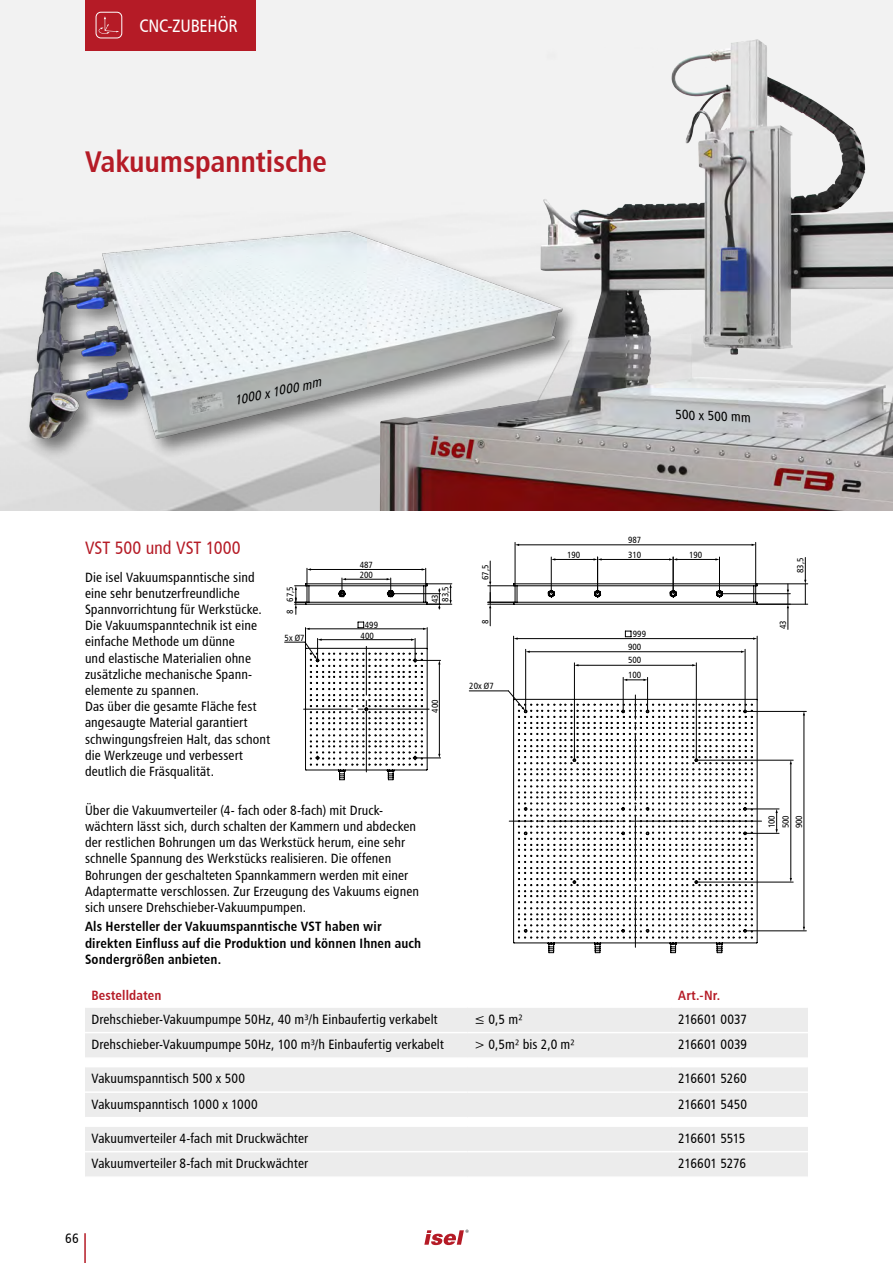
<style>
.page{position:relative;width:893px;height:1263px;background:#fff}
.page>*{position:absolute;margin:0;border:0;box-sizing:border-box;transform-origin:0 0}
.t1{font:30px "Humanist 777 BT Bold Condensed B";letter-spacing:-.005em;color:#b51b26}
.t2{font:18px "Humanist 777 BT Roman Condensed B";letter-spacing:-.005em;color:#b51b26}
.t3{font:18px "Humanist 777 BT Roman Condensed B";letter-spacing:-.005em;color:#fff}
.t4{font:13.5px/16.2px "Humanist 777 BT Roman Condensed B";letter-spacing:.005em;color:#000}
.t5{font:13.5px/16.2px "Humanist 777 BT Bold Condensed B";letter-spacing:.01em;color:#000}
.t6{font:13.5px "Humanist 777 BT Bold Condensed B";letter-spacing:.01em;color:#b51b26}
.t7{font:italic 13.5px "Humanist 777 BT Roman Condensed B";color:#000}
.t8{font:13.5px "Humanist 777 BT Roman Condensed B";letter-spacing:-.015em;color:#000}
.t9{font:13.5px "Humanist 777 BT Roman Condensed B";letter-spacing:-.025em;color:#000}
.t10{font:13.5px "Humanist 777 BT Roman Condensed B";letter-spacing:-.02em;color:#000}
.t11{font:9px/13.2px "Humanist 777 BT Roman Condensed B";color:#000;text-align:center}
</style>
<div class="page">
<div style="left:0;top:0;width:893px;height:510px;background:#f2f2f2"></div>
<div style="left:85px;top:0;width:170px;height:51px;background:#b51b26"></div>
<hr style="left:84px;top:1233px;width:2px;height:30px;background:#b51b26">
<div style="left:96px;top:12px;width:26px;height:26px;border:1px solid #fff;border-radius:5px"></div>
<svg style="left:99px;top:16px;width:20px;height:18px"></svg>
<svg style="left:424px;top:1229px;width:45px;height:16px"></svg>
<img style="left:371px;top:19px;width:521px;height:491px">
<img style="left:0;top:106px;width:572px;height:404px">
<hr style="left:719px;top:557px;width:1px;height:36px;background:#000">
<hr style="left:469px;top:691px;width:39px;height:1px;background:#000">
<svg style="left:624px;top:679px;width:23px;height:2px"></svg>
<hr style="left:647px;top:677px;width:1px;height:34px;background:#000">
<hr style="left:623px;top:677px;width:1px;height:34px;background:#000">
<hr style="left:578px;top:665px;width:115px;height:1px;background:#000">
<hr style="left:696px;top:663px;width:1px;height:97px;background:#000">
<hr style="left:574px;top:663px;width:1px;height:97px;background:#000">
<hr style="left:529px;top:651px;width:213px;height:1px;background:#000">
<hr style="left:745px;top:649px;width:1px;height:62px;background:#000">
<hr style="left:525px;top:649px;width:1px;height:62px;background:#000">
<hr style="left:513px;top:636px;width:1px;height:64px;background:#000">
<hr style="left:757px;top:636px;width:1px;height:64px;background:#000">
<svg style="left:787px;top:585px;width:2px;height:44px"></svg>
<hr style="left:720px;top:593px;width:70px;height:1px;background:#000">
<svg style="left:804px;top:557px;width:2px;height:47px"></svg>
<hr style="left:757px;top:604px;width:51px;height:1px;background:#000">
<hr style="left:757px;top:584px;width:51px;height:1px;background:#000">
<svg style="left:776px;top:810px;width:2px;height:23px"></svg>
<hr style="left:745px;top:833px;width:34px;height:1px;background:#000">
<hr style="left:745px;top:809px;width:34px;height:1px;background:#000">
<hr style="left:790px;top:763px;width:1px;height:116px;background:#000">
<hr style="left:697px;top:882px;width:96px;height:1px;background:#000">
<hr style="left:697px;top:760px;width:96px;height:1px;background:#000">
<hr style="left:804px;top:715px;width:1px;height:212px;background:#000">
<hr style="left:745px;top:930px;width:61px;height:1px;background:#000">
<hr style="left:745px;top:711px;width:61px;height:1px;background:#000">
<hr style="left:551px;top:557px;width:1px;height:36px;background:#000">
<hr style="left:673px;top:557px;width:1px;height:36px;background:#000">
<hr style="left:597px;top:557px;width:1px;height:36px;background:#000">
<hr style="left:518px;top:545px;width:234px;height:1px;background:#000">
<hr style="left:755px;top:542px;width:1px;height:43px;background:#000">
<hr style="left:515px;top:542px;width:1px;height:43px;background:#000">
<svg style="left:513px;top:698px;width:245px;height:255px"></svg>
<svg style="left:488px;top:558px;width:270px;height:82px"></svg>
<svg style="left:285px;top:622px;width:156px;height:158px"></svg>
<svg style="left:295px;top:568px;width:157px;height:46px"></svg>
<div style="left:85px;top:1008px;width:723px;height:168px;background:#ececec"></div>
<svg style="left:85px;top:1059px;width:723px;height:66px;fill:#ececec"></svg>
<hr style="left:85px;top:1032px;width:383px;height:1px;background:#fff">
<hr style="left:468px;top:1032px;width:204px;height:1px;background:#fff">
<hr style="left:672px;top:1032px;width:136px;height:1px;background:#fff">
<hr style="left:85px;top:1057px;width:383px;height:2px;background:#fff">
<hr style="left:468px;top:1057px;width:204px;height:2px;background:#fff">
<hr style="left:672px;top:1057px;width:136px;height:2px;background:#fff">
<hr style="left:85px;top:1066px;width:383px;height:1px;background:#fff">
<hr style="left:468px;top:1066px;width:204px;height:1px;background:#fff">
<hr style="left:672px;top:1066px;width:136px;height:1px;background:#fff">
<hr style="left:672px;top:1091px;width:136px;height:2px;background:#fff">
<hr style="left:672px;top:1117px;width:136px;height:1px;background:#fff">
<hr style="left:672px;top:1125px;width:136px;height:2px;background:#fff">
<hr style="left:672px;top:1151px;width:136px;height:1px;background:#fff">
<hr style="left:85px;top:1117px;width:383px;height:1px;background:#fff">
<hr style="left:468px;top:1117px;width:204px;height:1px;background:#fff">
<hr style="left:85px;top:1125px;width:383px;height:2px;background:#fff">
<hr style="left:468px;top:1125px;width:204px;height:2px;background:#fff">
<hr style="left:85px;top:1091px;width:383px;height:2px;background:#fff">
<hr style="left:468px;top:1091px;width:204px;height:2px;background:#fff">
<hr style="left:85px;top:1151px;width:383px;height:1px;background:#fff">
<hr style="left:468px;top:1151px;width:204px;height:1px;background:#fff">
<h2 class="t3" style="left:139px;top:15px;width:100px">CNC-ZUBEHÖR</h2>
<h1 class="t1" style="left:85px;top:142px;width:244px">Vakuumspanntische</h1>
<p class="t7" style="left:233px;top:392px;width:90px;rotate:-12deg">1000 x 1000 mm</p>
<p class="t4" style="left:676px;top:406px;width:77px;rotate:3deg">500 x 500 mm</p>
<h2 class="t2" style="left:85px;top:536px;width:157px">VST 500 und VST 1000</h2>
<p class="t4" style="left:85px;top:569px;width:187px">Die isel Vakuumspanntische sind eine sehr benutzerfreundliche<br>Spannvorrichtung für Werkstücke.<br>Die Vakuumspanntechnik ist eine einfache Methode um dünne<br>und elastische Materialien ohne zusätzliche mechanische Spann&shy;elemente zu spannen.<br>Das über die gesamte Fläche fest angesaugte Material garantiert schwingungsfreien Halt, das schont die Werkzeuge und verbessert deutlich die Fräsqualität.</p>
<p class="t4" style="left:85px;top:802px;width:335px">Über die Vakuumverteiler (4- fach oder 8-fach) mit Druck&shy;wächtern lässt sich, durch schalten der Kammern und abdecken der restlichen Bohrungen um das Werkstück herum, eine sehr schnelle Spannung des Werkstücks realisieren. Die offenen Bohrungen der geschalteten Spannkammern werden mit einer Adaptermatte verschlossen. Zur Erzeugung des Vakuums eignen sich unsere Drehschieber-Vakuumpumpen.</p>
<p class="t5" style="left:85px;top:918px;width:338px">Als Hersteller der Vakuumspanntische VST haben wir direkten Einfluss auf die Produktion und können Ihnen auch<br>Sondergrößen anbieten.</p>
<p class="t11" style="left:360px;top:558px;width:15px">487</p>
<p class="t11" style="left:360px;top:568px;width:15px">200</p>
<p class="t11" style="left:283px;top:614px;width:30px;rotate:-90deg">8 67,5</p>
<p class="t11" style="left:428px;top:603px;width:10px;rotate:-90deg">43</p>
<p class="t11" style="left:439px;top:602px;width:17px;rotate:-90deg">83,5</p>
<p class="t11" style="left:365px;top:618px;width:15px">499</p>
<p class="t11" style="left:361px;top:629px;width:15px">400</p>
<p class="t11" style="left:285px;top:631px;width:22px">5x Ø7</p>
<p class="t11" style="left:428px;top:713px;width:15px;rotate:-90deg">400</p>
<p class="t11" style="left:478px;top:580px;width:17px;rotate:-90deg">67,5</p>
<p class="t11" style="left:478px;top:624px;width:6px;rotate:-90deg">8</p>
<p class="t11" style="left:469px;top:679px;width:26px">20x Ø7</p>
<p class="t11" style="left:628px;top:533px;width:15px">987</p>
<p class="t11" style="left:567px;top:548px;width:15px">190</p>
<p class="t11" style="left:628px;top:548px;width:15px">310</p>
<p class="t11" style="left:689px;top:548px;width:15px">190</p>
<p class="t11" style="left:628px;top:627px;width:20px">999<br>900</p>
<p class="t11" style="left:628px;top:668px;width:15px">100</p>
<p class="t11" style="left:628px;top:653px;width:15px">500</p>
<p class="t6" style="left:91px;top:986px;width:72px">Bestelldaten</p>
<p class="t6" style="left:678px;top:986px;width:43px">Art.-Nr.</p>
<p class="t4" style="left:91px;top:1011px;width:348px">Drehschieber-Vakuumpumpe 50Hz, 40 m³/h Einbaufertig verkabelt</p>
<p class="t4" style="left:474px;top:1011px;width:50px">≤ 0,5 m²</p>
<p class="t4" style="left:678px;top:1011px;width:70px">216601 0037</p>
<p class="t4" style="left:91px;top:1036px;width:354px">Drehschieber-Vakuumpumpe 50Hz, 100 m³/h Einbaufertig verkabelt</p>
<p class="t4" style="left:474px;top:1036px;width:102px">&gt; 0,5m² bis 2,0 m²</p>
<p class="t4" style="left:678px;top:1036px;width:70px">216601 0039</p>
<p class="t4" style="left:91px;top:1070px;width:155px">Vakuumspanntisch 500 x 500</p>
<p class="t8" style="left:678px;top:1070px;width:70px">216601 5260</p>
<p class="t4" style="left:91px;top:1096px;width:168px">Vakuumspanntisch 1000 x 1000</p>
<p class="t4" style="left:678px;top:1096px;width:70px">216601 5450</p>
<p class="t4" style="left:91px;top:1130px;width:218px">Vakuumverteiler 4-fach mit Druckwächter</p>
<p class="t9" style="left:678px;top:1130px;width:69px">216601 5515</p>
<p class="t4" style="left:91px;top:1155px;width:218px">Vakuumverteiler 8-fach mit Druckwächter</p>
<p class="t10" style="left:678px;top:1155px;width:69px">216601 5276</p>
<p class="t11" style="left:793px;top:573px;width:17px;rotate:-90deg">83,5</p>
<p class="t11" style="left:776px;top:629px;width:10px;rotate:-90deg">43</p>
<p class="t11" style="left:764px;top:828px;width:15px;line-height:14.1px;text-align:left;rotate:-90deg">100<br>500</p>
<p class="t11" style="left:792px;top:828px;width:15px;rotate:-90deg">900</p>
<p class="t4" style="left:65px;top:1230px;width:15px">66</p>
</div>
